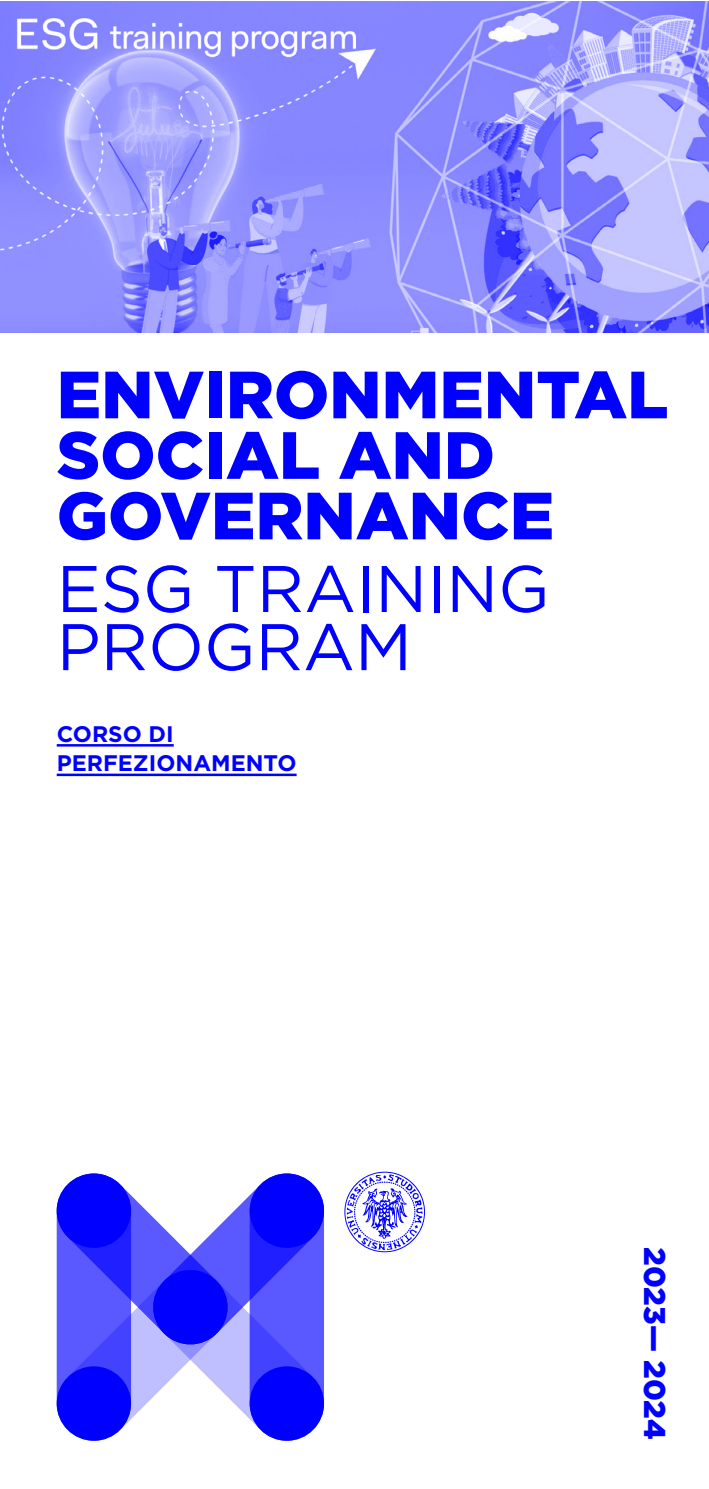
<style>
.page{position:relative;width:709px;height:1489px;background:#fff}
.page>*{position:absolute;margin:0;border:0;box-sizing:border-box;transform-origin:0 0}
.t1{font:900 66.5px/60.5px "Gotham";color:#00f}
.t2{font:65.75px/58px "Gotham";color:#00f}
.t3{font:900 30px "Gotham";letter-spacing:-.005em;color:#00f}
.t4{font:700 22.5px/29.5px "Gotham";color:#00f}
</style>
<div class="page">
<svg style="left:344px;top:1171px;width:81px;height:81px"></svg>
<hr style="left:57px;top:744px;width:117px;height:2px;background:#00f">
<hr style="left:57px;top:773px;width:239px;height:3px;background:#00f">
<svg style="left:56px;top:1173px;width:268px;height:268px"></svg>
<img style="left:0;top:1px;width:709px;height:332px">
<p class="t1" style="left:57px;top:364px;width:613px">ENVIRONMENTAL<br>SOCIAL AND<br>GOVERNANCE</p>
<p class="t2" style="left:57px;top:558px;width:494px">ESG TRAINING<br>PROGRAM</p>
<p class="t4" style="left:57px;top:718px;width:241px">CORSO DI<br>PERFEZIONAMENTO</p>
<p class="t3" style="left:675px;top:1246px;width:194px;rotate:90deg">2023— 2024</p>
</div>
